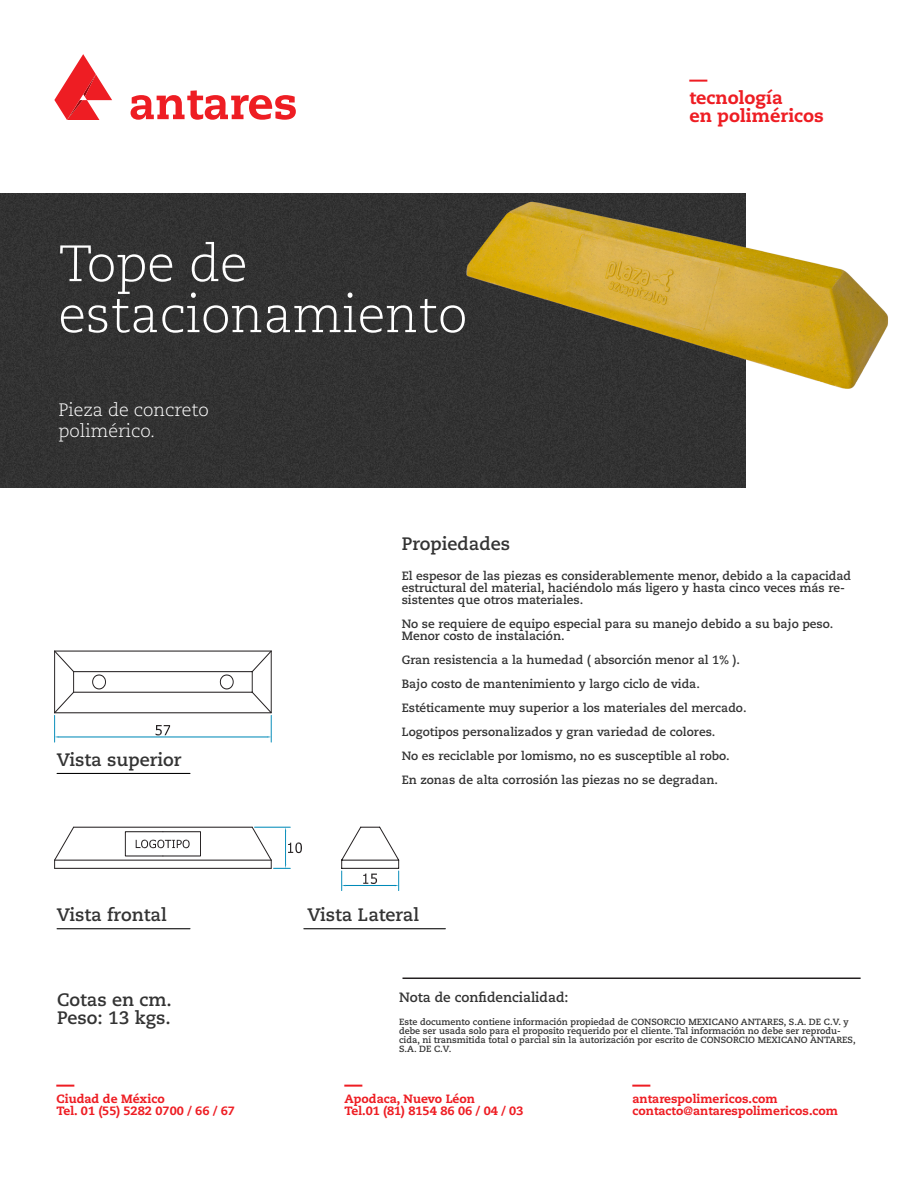
<style>
.page{position:relative;width:918px;height:1188px;background:#fff}
.page>*{position:absolute;margin:0;border:0;box-sizing:border-box;transform-origin:0 0}
.t1{font:300 51px "Caecilia LT Std";color:#fff}
.t2{font:700 18px "Caecilia LT Std";color:#333}
.t3{font:800 18px "Caecilia LT Std";color:#ee1d23}
.t4{font:300 18px "Caecilia LT Std";color:#fff}
.t5{font:700 13.5px "Caecilia LT Std";color:#333}
.t6{font:700 12px/12px "Caecilia LT Std";color:#333}
.t7{font:800 12px "Caecilia LT Std";color:#ee1d23}
.t8{font:700 9px/9px "Caecilia LT Std";color:#333}
</style>
<div class="page">
<div style="left:0;top:194px;width:746px;height:294px;background:#323232"></div>
<svg style="left:131px;top:90px;width:165px;height:30px"></svg>
<svg style="left:54px;top:54px;width:58px;height:66px"></svg>
<hr style="left:304px;top:928px;width:141px;height:1px;background:#040504">
<hr style="left:57px;top:928px;width:133px;height:1px;background:#040504">
<hr style="left:402px;top:978px;width:459px;height:1px;background:#231f20">
<img style="left:459px;top:193px;width:429px;height:231px">
<svg style="left:54px;top:651px;width:345px;height:218px"></svg>
<hr style="left:345px;top:885px;width:50px;height:1px;background:#008ab8">
<svg style="left:395px;top:871px;width:4px;height:20px"></svg>
<svg style="left:341px;top:871px;width:4px;height:20px"></svg>
<svg style="left:363px;top:873px;width:14px;height:11px"></svg>
<svg style="left:54px;top:826px;width:248px;height:43px"></svg>
<div style="left:125px;top:831px;width:38px;height:25px;border:1px solid #231f20"></div>
<div style="left:163px;top:831px;width:38px;height:25px;border:1px solid #231f20"></div>
<p class="t1" style="left:58px;top:235px;width:190px">Tope de</p>
<p class="t1" style="left:58px;top:286px;width:410px">estacionamiento</p>
<p class="t4" style="left:58px;top:400px;width:152px">Pieza de concreto</p>
<p class="t4" style="left:58px;top:421px;width:98px">polimérico.</p>
<p class="t3" style="left:690px;top:68px;width:19px">—</p>
<p class="t3" style="left:690px;top:86px;width:95px">tecnología</p>
<p class="t3" style="left:690px;top:104px;width:136px">en poliméricos</p>
<p class="t2" style="left:57px;top:749px;width:126px">Vista superior</p>
<p class="t2" style="left:402px;top:533px;width:110px">Propiedades</p>
<p class="t6" style="left:402px;top:570px;width:451px">El espesor de las piezas es considerablemente menor, debido a la capacidad</p>
<p class="t6" style="left:402px;top:582px;width:445px">estructural del material, haciéndolo más ligero y hasta cinco veces más re&shy;sistentes que otros materiales.</p>
<p class="t6" style="left:402px;top:618px;width:433px">No se requiere de equipo especial para su manejo debido a su bajo peso.</p>
<p class="t6" style="left:402px;top:630px;width:164px">Menor costo de instalación.</p>
<p class="t6" style="left:402px;top:654px;width:340px">Gran resistencia a la humedad ( absorción menor al 1% ).</p>
<p class="t6" style="left:402px;top:678px;width:300px">Bajo costo de mantenimiento y largo ciclo de vida.</p>
<p class="t6" style="left:402px;top:702px;width:346px">Estéticamente muy superior a los materiales del mercado.</p>
<p class="t6" style="left:402px;top:726px;width:315px">Logotipos personalizados y gran variedad de colores.</p>
<p class="t6" style="left:402px;top:750px;width:330px">No es reciclable por lomismo, no es susceptible al robo.</p>
<p class="t6" style="left:402px;top:774px;width:318px">En zonas de alta corrosión las piezas no se degradan.</p>
<p class="t2" style="left:57px;top:904px;width:111px">Vista frontal</p>
<p class="t2" style="left:308px;top:904px;width:113px">Vista Lateral</p>
<p class="t2" style="left:57px;top:989px;width:116px">Cotas en cm.</p>
<p class="t2" style="left:57px;top:1007px;width:115px">Peso: 13 kgs.</p>
<p class="t3" style="left:57px;top:1073px;width:19px">—</p>
<p class="t7" style="left:57px;top:1091px;width:110px">Ciudad de México</p>
<p class="t7" style="left:57px;top:1103px;width:180px">Tel. 01 (55) 5282 0700 / 66 / 67</p>
<p class="t5" style="left:399px;top:990px;width:171px">Nota de confidencialidad:</p>
<p class="t8" style="left:399px;top:1017px;width:458px">Este documento contiene información propiedad de CONSORCIO MEXICANO ANTARES, S.A. DE C.V. y debe ser usada solo para el proposito requerido por el cliente. Tal información no debe ser reprodu&shy;cida, ni transmitida total o parcial sin la autorización por escrito de CONSORCIO MEXICANO ANTARES, S.A. DE C.V.</p>
<p class="t3" style="left:345px;top:1073px;width:19px">—</p>
<p class="t7" style="left:345px;top:1091px;width:132px">Apodaca, Nuevo Léon</p>
<p class="t7" style="left:345px;top:1103px;width:180px">Tel.01 (81) 8154 86 06 / 04 / 03</p>
<p class="t3" style="left:633px;top:1073px;width:19px">—</p>
<p class="t7" style="left:633px;top:1091px;width:147px">antarespolimericos.com</p>
<p class="t7" style="left:633px;top:1103px;width:207px">contacto@antarespolimericos.com</p>
</div>
